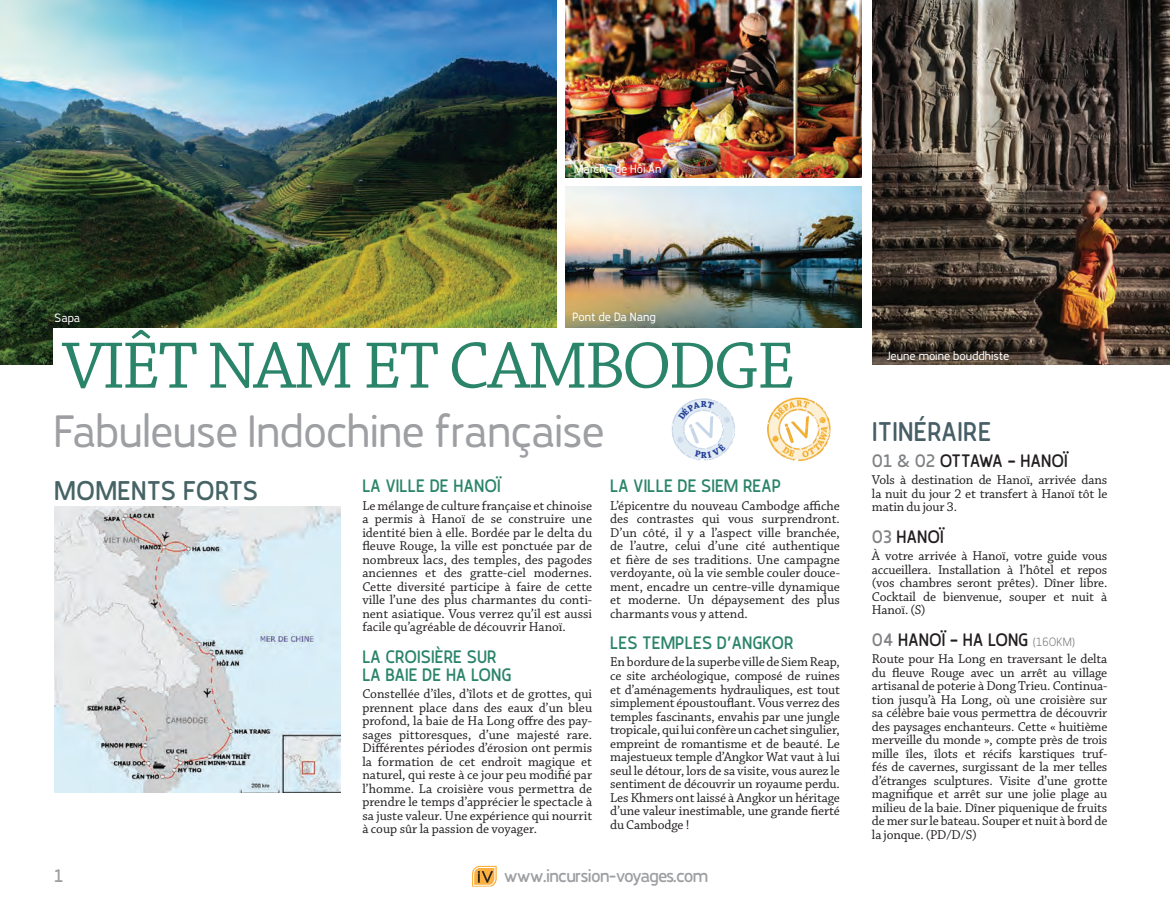
<style>
.page{position:relative;width:1175px;height:905px;background:#fff}
.page>*{position:absolute;margin:0;border:0;box-sizing:border-box;transform-origin:0 0}
.t1{font:69px "Chaparral Pro";letter-spacing:-.04em;color:#2a8469}
.t2{font:45.15px "Karlsen Round";letter-spacing:-.025em;color:#9d9fa2}
.t3{font:500 27px "Karlsen Round";letter-spacing:.01em;color:#466365}
.t4{font:500 27px "Karlsen Round";letter-spacing:.01em;color:#475e67}
.t5{font:500 18px/18px "Karlsen Round";color:#2a8469}
.t6{font:500 18px "Karlsen Round";color:#231f20}
.t7{font:500 18px "Karlsen Round";letter-spacing:-.05em;color:#9d9fa2}
.t8{font:13.5px/13.5px "Chaparral Pro";letter-spacing:-.005em;color:#231f20;text-align:justify}
.t9{font:12px "Karlsen Round";color:#fff}
.t10{font:700 9.15px "Chaparral Pro";color:#223f99}
.s1{color:#808285}
.s2{font-weight:300;font-size:12px;color:#808285}
</style>
<div class="page">
<svg style="left:472px;top:865px;width:25px;height:21px"></svg>
<img style="left:54px;top:506px;width:286px;height:286px">
<img style="left:872px;top:0;width:297px;height:364px">
<img style="left:0;top:0;width:556px;height:364px">
<img style="left:565px;top:0;width:297px;height:178px">
<img style="left:565px;top:187px;width:297px;height:141px">
<div style="left:54px;top:328px;width:818px;height:68px;background:#fff"></div>
<img style="left:767px;top:397px;width:64px;height:65px">
<svg style="left:671px;top:398px;width:64px;height:63px"></svg>
<p class="t9" style="left:574px;top:162px;width:89px">Marché de Hôi An</p>
<p class="t9" style="left:55px;top:310px;width:27px">Sapa</p>
<p class="t9" style="left:572px;top:309px;width:85px">Pont de Da Nang</p>
<p class="t1" style="left:62px;top:327px;width:734px">VIÊT NAM ET CAMBODGE</p>
<p class="t10" style="left:700px;top:399px;width:7px">R</p>
<p class="t9" style="left:886px;top:348px;width:124px">Jeune moine bouddhiste</p>
<p class="t2" style="left:54px;top:403px;width:553px">Fabuleuse Indochine française</p>
<p class="t4" style="left:872px;top:414px;width:121px">ITINÉRAIRE</p>
<p class="t5" style="left:362px;top:477px;width:140px">LA VILLE DE HANOÏ</p>
<p class="t8" style="left:362px;top:499px;width:231px">Le mélange de culture française et chinoise a permis à Hanoï de se construire une identité bien à elle. Bordée par le delta du fleuve Rouge, la ville est ponctuée par de nombreux lacs, des temples, des pagodes anciennes et des gratte-ciel modernes.<br>Cette diversité participe à faire de cette ville l’une des plus charmantes du conti&shy;nent asiatique. Vous verrez qu’il est aussi facile qu’agréable de découvrir Hanoï.</p>
<p class="t5" style="left:362px;top:647px;width:151px">LA CROISIÈRE SUR<br>LA BAIE DE HA LONG</p>
<p class="t8" style="left:362px;top:687px;width:231px">Constellée d’îles, d’îlots et de grottes, qui prennent place dans des eaux d’un bleu profond, la baie de Ha Long offre des pay&shy;sages pittoresques, d’une majesté rare.<br>Différentes périodes d’érosion ont permis la formation de cet endroit magique et naturel, qui reste à ce jour peu modifié par l’homme. La croisière vous permettra de prendre le temps d’apprécier le spectacle à sa juste valeur. Une expérience qui nourrit à coup sûr la passion de voyager.</p>
<p class="t6" style="left:872px;top:449px;width:197px"><span class="s1">01 &amp; 02</span> OTTAWA – HANOÏ</p>
<p class="t8" style="left:872px;top:474px;width:237px">Vols à destination de Hanoï, arrivée dans la nuit du jour 2 et transfert à Hanoï tôt le matin du jour 3.</p>
<p class="t6" style="left:872px;top:525px;width:73px"><span class="s1">03</span> HANOÏ</p>
<p class="t8" style="left:872px;top:549px;width:237px">À votre arrivée à Hanoï, votre guide vous accueillera. Installation à l’hôtel et repos (vos chambres seront prêtes). Dîner libre.<br>Cocktail de bienvenue, souper et nuit à Hanoï. (S)</p>
<p class="t6" style="left:872px;top:628px;width:205px"><span class="s1">04</span> HANOÏ – HA LONG <span class="s2">(160KM)</span></p>
<p class="t8" style="left:872px;top:652px;width:237px">Route pour Ha Long en traversant le delta du fleuve Rouge avec un arrêt au village artisanal de poterie à Dong Trieu. Continua&shy;tion jusqu’à Ha Long, où une croisière sur sa célèbre baie vous permettra de découvrir des paysages enchanteurs. Cette « huitième merveille du monde », compte près de trois mille îles, îlots et récifs karstiques truf&shy;fés de cavernes, surgissant de la mer telles d’étranges sculptures. Visite d’une grotte magnifique et arrêt sur une jolie plage au milieu de la baie. Dîner piquenique de fruits de mer sur le bateau. Souper et nuit à bord de la jonque. (PD/D/S)</p>
<p class="t10" style="left:700px;top:449px;width:7px">R</p>
<p class="t5" style="left:610px;top:477px;width:173px">LA VILLE DE SIEM REAP</p>
<p class="t8" style="left:610px;top:499px;width:231px">L’épicentre du nouveau Cambodge affiche des contrastes qui vous surprendront.<br>D’un côté, il y a l’aspect ville branchée, de l’autre, celui d’une cité authentique et fière de ses traditions. Une campagne verdoyante, où la vie semble couler douce&shy;ment, encadre un centre-ville dynamique et moderne. Un dépaysement des plus charmants vous y attend.</p>
<p class="t5" style="left:610px;top:634px;width:185px">LES TEMPLES D’ANGKOR</p>
<p class="t8" style="left:610px;top:656px;width:231px">En bordure de la superbe ville de Siem Reap, ce site archéologique, composé de ruines et d’aménagements hydrauliques, est tout simplement époustouflant. Vous verrez des temples fascinants, envahis par une jungle tropicale, qui lui confère un cachet singulier, empreint de romantisme et de beauté. Le majestueux temple d’Angkor Wat vaut à lui seul le détour, lors de sa visite, vous aurez le sentiment de découvrir un royaume perdu.<br>Les Khmers ont laissé à Angkor un héritage d’une valeur inestimable, une grande fierté du Cambodge !</p>
<p class="t3" style="left:54px;top:473px;width:206px">MOMENTS FORTS</p>
<p class="t7" style="left:54px;top:864px;width:11px">1</p>
<h3 class="t7" style="left:504px;top:864px;width:206px">www.incursion-voyages.com</h3>
</div>
